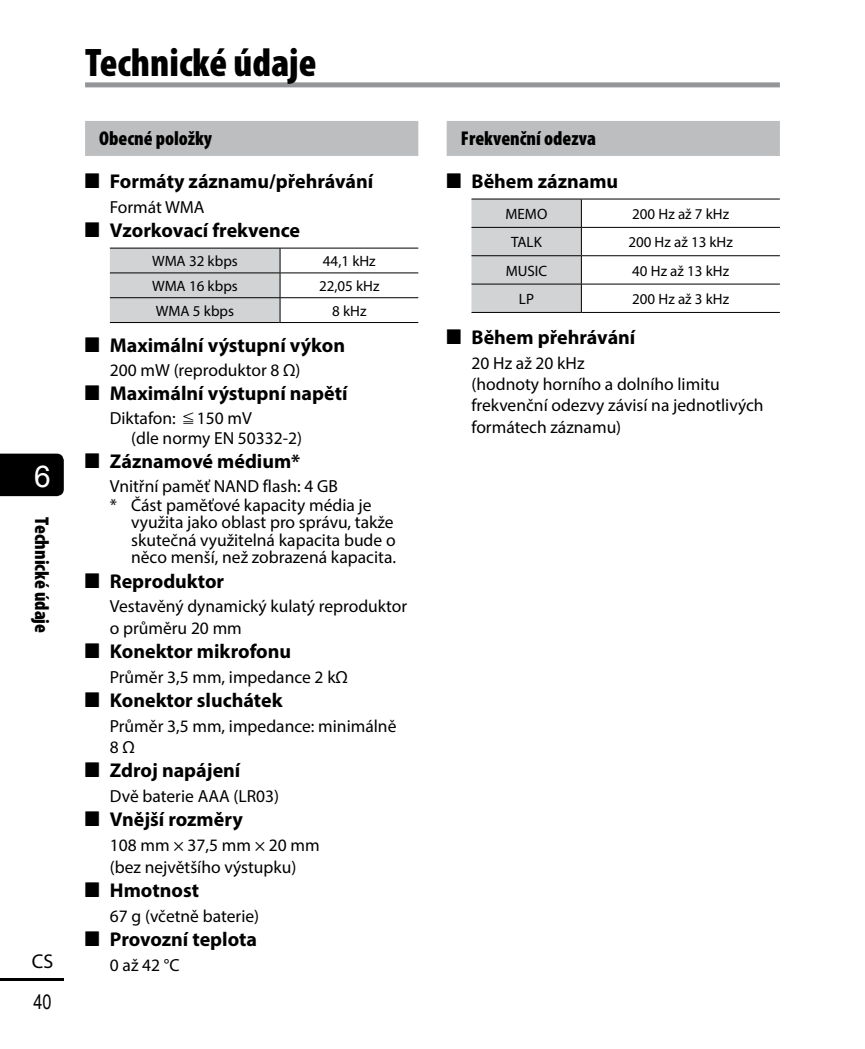
<style>
.page{position:relative;width:865px;height:1049px;background:#fff}
.page>*{position:absolute;margin:0;border:0;box-sizing:border-box;transform-origin:0 0}
.t1{font:900 condensed 40px "Myriad Pro";color:#000}
.t2{font:30px "Arial";color:#fff}
.t3{font:700 20px/42.5px "Myriad Pro";color:#000}
.t4{font:900 condensed 20px/42.5px "Myriad Pro";color:#000;text-align:center}
.t5{font:20px "Arial Narrow";color:#000}
.t6{font:20px "Myriad Pro";color:#000}
.t7{font:17.5px/21.2px "Myriad Pro";color:#000}
.t8{font:15px "Myriad Pro";color:#000}
.s1{font-weight:900;font-stretch:condensed}
.s2{font-family:"AP Yakumono";font-weight:400}
.s3{font-family:"DM1"}
.s4{font-family:"AP Yakumono";font-weight:400;font-stretch:normal}
.s5{font-weight:700;font-stretch:normal}
</style>
<div class="page">
<div style="left:0;top:454px;width:64px;height:42px;background:#000"></div>
<hr style="left:0;top:978px;width:64px;height:3px;background:#000">
<div style="left:85px;top:121px;width:333px;height:35px;background:#bcbec0"></div>
<hr style="left:280px;top:248px;width:138px;height:1px;background:#000">
<div style="left:110px;top:248px;width:170px;height:74px;background:#d1d3d4"></div>
<hr style="left:280px;top:322px;width:138px;height:1px;background:#000">
<hr style="left:110px;top:272px;width:170px;height:1px;background:#000">
<hr style="left:280px;top:272px;width:138px;height:1px;background:#000">
<hr style="left:110px;top:297px;width:170px;height:1px;background:#000">
<hr style="left:280px;top:297px;width:138px;height:1px;background:#000">
<hr style="left:110px;top:322px;width:170px;height:1px;background:#000">
<div style="left:446px;top:121px;width:334px;height:35px;background:#bcbec0"></div>
<hr style="left:581px;top:199px;width:199px;height:1px;background:#000">
<hr style="left:581px;top:227px;width:199px;height:1px;background:#000">
<hr style="left:581px;top:255px;width:199px;height:1px;background:#000">
<hr style="left:581px;top:284px;width:199px;height:1px;background:#000">
<svg style="left:471px;top:199px;width:111px;height:113px;background:#cacccd"></svg>
<hr style="left:471px;top:312px;width:110px;height:1px;background:#000">
<hr style="left:581px;top:312px;width:199px;height:1px;background:#000">
<div style="left:85px;top:82px;width:695px;height:5px;background:#939598"></div>
<h2 class="t2" style="left:34px;top:456px;width:18px">6</h2>
<p class="t4" style="left:64px;top:517px;width:117px;rotate:90deg">Technické údaje</p>
<p class="t6" style="left:32px;top:948px;width:23px">CS</p>
<p class="t5" style="left:33px;top:988px;width:20px">40</p>
<h1 class="t1" style="left:85px;top:37px;width:233px">Technické údaje</h1>
<p class="t3" style="left:85px;top:117px;width:290px;text-indent:14px"><span class="s1">Obecné položky<br></span><span class="s2">4</span> Formáty záznamu/přehrávání</p>
<p class="t7" style="left:110px;top:196px;width:96px">Formát WMA</p>
<p class="t3" style="left:85px;top:208px;width:216px"><span class="s2">4</span> Vzorkovací frekvence</p>
<p class="t8" style="left:152px;top:252px;width:87px">WMA 32 kbps</p>
<p class="t8" style="left:323px;top:252px;width:54px">44,1 kHz</p>
<p class="t8" style="left:152px;top:277px;width:87px">WMA 16 kbps</p>
<p class="t8" style="left:319px;top:277px;width:62px">22,05 kHz</p>
<p class="t8" style="left:156px;top:301px;width:80px">WMA 5 kbps</p>
<p class="t8" style="left:332px;top:301px;width:36px">8 kHz</p>
<p class="t3" style="left:85px;top:324px;width:261px"><span class="s2">4</span> Maximální výstupní výkon</p>
<p class="t7" style="left:110px;top:359px;width:192px">200 mW (reproduktor 8 Ω)</p>
<p class="t3" style="left:85px;top:372px;width:264px"><span class="s2">4</span> Maximální výstupní napětí</p>
<p class="t7" style="left:131px;top:408px;width:172px;line-height:20px;text-indent:-21px">Diktafon: <span class="s3">â</span> 150 mV<br>(dle normy EN 50332-2)</p>
<p class="t3" style="left:85px;top:439px;width:217px"><span class="s2">4</span> Záznamové médium*</p>
<p class="t7" style="left:110px;top:476px;width:263px;line-height:19.2px">Vnitřní paměť NAND flash: 4 GB<br>* Část paměťové kapacity média je</p>
<p class="t7" style="left:131px;top:513px;width:266px;line-height:17.5px">využita jako oblast pro správu, takže skutečná využitelná kapacita bude o něco menší, než zobrazená kapacita.</p>
<p class="t3" style="left:85px;top:559px;width:141px"><span class="s2">4</span> Reproduktor</p>
<p class="t7" style="left:110px;top:596px;width:299px">Vestavěný dynamický kulatý reproduktor o průměru 20 mm</p>
<p class="t3" style="left:85px;top:629px;width:208px"><span class="s2">4</span> Konektor mikrofonu</p>
<p class="t7" style="left:110px;top:666px;width:239px">Průměr 3,5 mm, impedance 2 kΩ</p>
<p class="t3" style="left:85px;top:678px;width:199px"><span class="s2">4</span> Konektor sluchátek</p>
<p class="t7" style="left:110px;top:715px;width:288px">Průměr 3,5 mm, impedance: minimálně<br>8 Ω</p>
<p class="t3" style="left:85px;top:749px;width:157px"><span class="s2">4</span> Zdroj napájení</p>
<p class="t7" style="left:110px;top:785px;width:171px">Dvě baterie AAA (LR03)</p>
<p class="t3" style="left:85px;top:798px;width:159px"><span class="s2">4</span> Vnější rozměry</p>
<p class="t7" style="left:110px;top:834px;width:211px">108 mm × 37,5 mm × 20 mm (bez největšího výstupku)</p>
<p class="t3" style="left:85px;top:868px;width:116px"><span class="s2">4</span> Hmotnost</p>
<p class="t7" style="left:110px;top:905px;width:151px">67 g (včetně baterie)</p>
<p class="t3" style="left:85px;top:917px;width:174px"><span class="s2">4</span> Provozní teplota</p>
<p class="t7" style="left:110px;top:954px;width:71px">0 až 42 °C</p>
<p class="t4" style="left:446px;top:117px;width:173px">Frekvenční odezva<br><span class="s4">4</span> <span class="s5">Během záznamu</span></p>
<p class="t8" style="left:505px;top:205px;width:43px">MEMO</p>
<p class="t8" style="left:632px;top:205px;width:98px">200 Hz až 7 kHz</p>
<p class="t8" style="left:511px;top:233px;width:32px">TALK</p>
<p class="t8" style="left:628px;top:233px;width:106px">200 Hz až 13 kHz</p>
<p class="t8" style="left:505px;top:261px;width:43px">MUSIC</p>
<p class="t8" style="left:632px;top:261px;width:98px">40 Hz až 13 kHz</p>
<p class="t8" style="left:519px;top:290px;width:17px">LP</p>
<p class="t8" style="left:632px;top:290px;width:98px">200 Hz až 3 kHz</p>
<p class="t3" style="left:446px;top:315px;width:190px"><span class="s2">4</span> Během přehrávání</p>
<p class="t7" style="left:471px;top:352px;width:294px">20 Hz až 20 kHz<br>(hodnoty horního a dolního limitu frekvenční odezvy závisí na jednotlivých formátech záznamu)</p>
</div>
